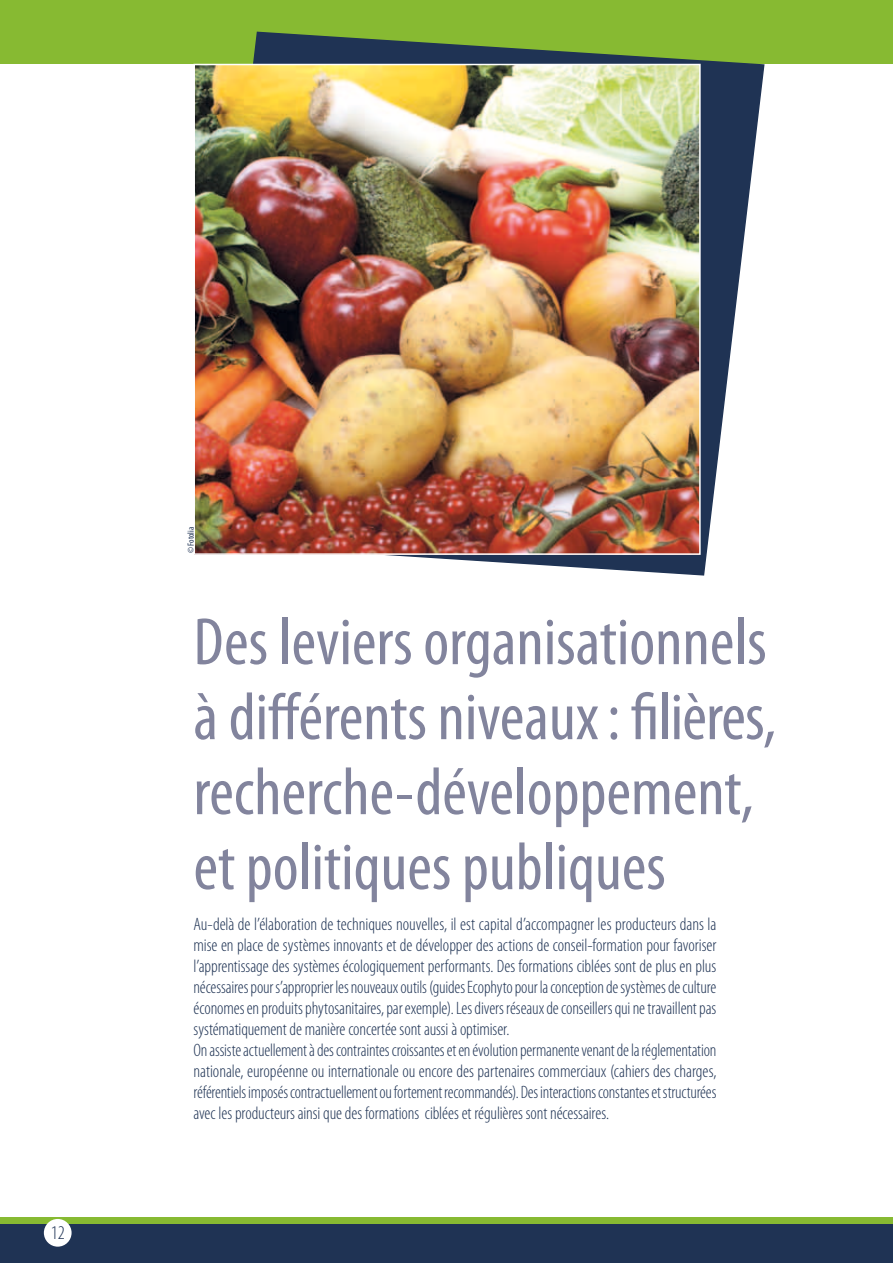
<style>
.page{position:relative;width:893px;height:1263px;background:#fff}
.page>*{position:absolute;margin:0;border:0;box-sizing:border-box;transform-origin:0 0}
.t1{font:condensed 67.5px/75px "Myriad Pro";color:#82849d}
.t2{font:300 condensed 19.5px "Myriad Pro";color:#1f3354}
.t3{font:300 condensed 18px/21px "Myriad Pro";letter-spacing:-.005em;color:#1f3354}
.t4{font:condensed 9px "Myriad Pro";color:#1f3354}
</style>
<div class="page">
<div style="left:0;top:0;width:893px;height:63px;background:#87ba32"></div>
<div style="left:0;top:1220px;width:893px;height:43px;background:#1f3354"></div>
<div style="left:0;top:1217px;width:893px;height:6px;background:#87ba32"></div>
<div style="left:44px;top:1219px;width:28px;height:27px;background:#fff;border-radius:50%"></div>
<svg style="left:196px;top:31px;width:569px;height:545px"></svg>
<img style="left:196px;top:67px;width:502px;height:485px">
<div style="left:193px;top:64px;width:508px;height:491px;border:2px solid #fff"></div>
<p class="t2" style="left:51px;top:1222px;width:16px">12</p>
<p class="t4" style="left:186px;top:553px;width:27px;rotate:-90deg">© Fotolia</p>
<h1 class="t1" style="left:193px;top:606px;width:584px">Des leviers organisationnels à différents niveaux: filières, recherche-développement, et politiques publiques</h1>
<p class="t3" style="left:193px;top:914px;width:524px">Au-delà de l’élaboration de techniques nouvelles, il est capital d’accompagner les producteurs dans la mise en place de systèmes innovants et de développer des actions de conseil-formation pour favoriser l’apprentissage des systèmes écologiquement performants. Des formations ciblées sont de plus en plus nécessaires pour s’approprier les nouveaux outils (guides Ecophyto pour la conception de systèmes de culture économes en produits phytosanitaires, par exemple). Les divers réseaux de conseillers qui ne travaillent pas systématiquement de manière concertée sont aussi à optimiser.<br>On assiste actuellement à des contraintes croissantes et en évolution permanente venant de la réglementation nationale, européenne ou internationale ou encore des partenaires commerciaux (cahiers des charges, référentiels imposés contractuellement ou fortement recommandés). Des interactions constantes et structurées avec les producteurs ainsi que des formations ciblées et régulières sont nécessaires.</p>
</div>
